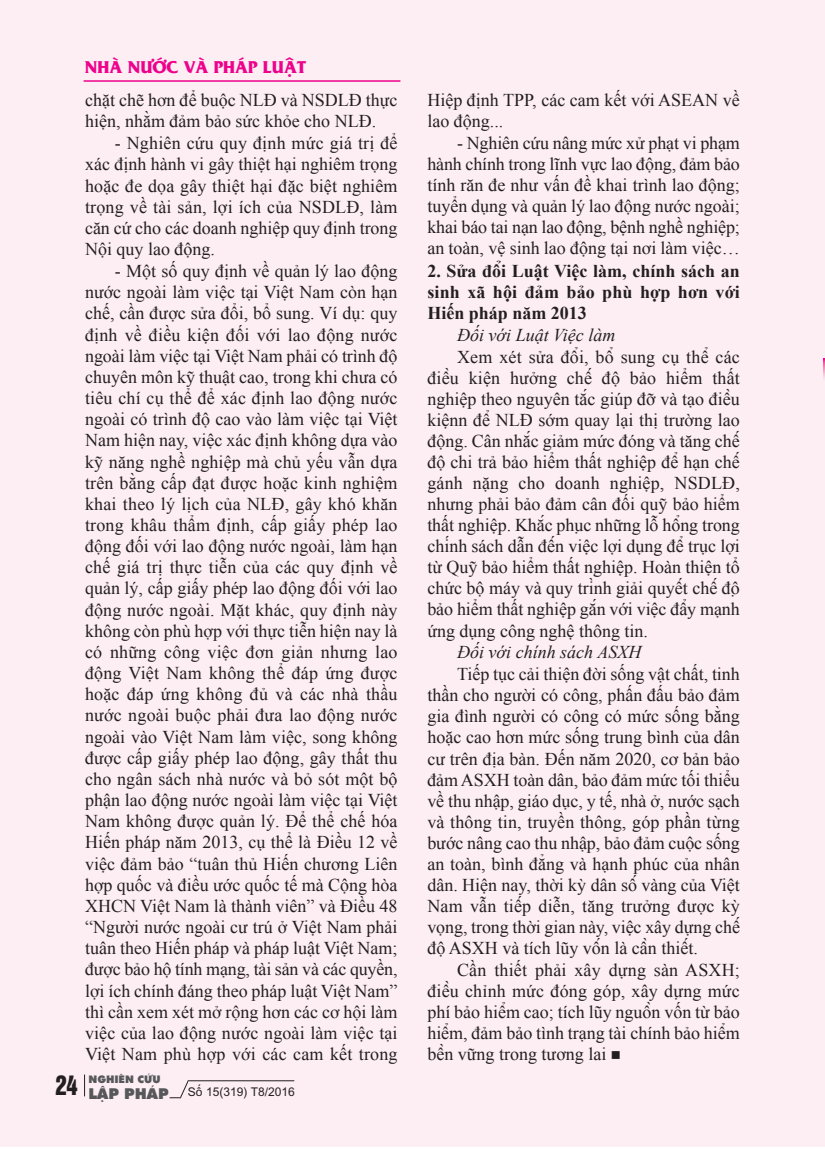
<style>
.page{position:relative;width:825px;height:1149px;background:#fff}
.page>*{position:absolute;margin:0;border:0;box-sizing:border-box;transform-origin:0 0}
.t1{font:24.75px "Vn Helvet Ins H Medium";color:#231f20;scale:.91 1}
.t2{font:18px/21.1px "Times New Roman";color:#231f20}
.t3{font:700 18px/21px "Times New Roman";color:#231f20;text-align:justify}
.t4{font:italic 18px "Times New Roman";color:#231f20}
.t5{font:700 18px "France";color:#ed028c}
.t6{font:15px "Vn Futura Extra Black 2";color:#57585a}
.t7{font:12px "Vn Arial 2";color:#231f20}
.t8{font:10.5px "Vn Futura Extra Black 2";color:#57585a}
</style>
<div class="page">
<div style="left:1px;top:0;width:824px;height:1146px;background:#fdeef4"></div>
<svg style="left:823px;top:359px;width:2px;height:20px"></svg>
<svg style="left:170px;top:1080px;width:19px;height:18px"></svg>
<hr style="left:188px;top:1079px;width:106px;height:1px;background:#231f20">
<svg style="left:84px;top:1074px;width:1px;height:21px"></svg>
<hr style="left:84px;top:80px;width:316px;height:2px;background:#ed028c">
<p class="t5" style="left:85px;top:61px;width:223px">NHAÂNÛÚÁC VAÂPHAÁP LUÊÅT</p>
<p class="t2" style="left:85px;top:89px;width:314px">chặt chẽ hơn để buộc NLĐ và NSDLĐ thực hiện, nhằm đảm bảo sức khỏe cho NLĐ.</p>
<p class="t2" style="left:85px;top:133px;width:314px;text-align:justify;text-indent:30px">- Nghiên cứu quy định mức giá trị để xác định hành vi gây thiệt hại nghiêm trọng hoặc đe dọa gây thiệt hại đặc biệt nghiêm trọng về tài sản, lợi ích của NSDLĐ, làm căn cứ cho các doanh nghiệp quy định trong Nội quy lao động.</p>
<p class="t2" style="left:85px;top:260px;width:314px;text-align:justify;text-indent:30px">- Một số quy định về quản lý lao động nước ngoài làm việc tại Việt Nam còn hạn chế, cần được sửa đổi, bổ sung. Ví dụ: quy định về điều kiện đối với lao động nước ngoài làm việc tại Việt Nam phải có trình độ chuyên môn kỹ thuật cao, trong khi chưa có tiêu chí cụ thể để xác định lao động nước ngoài có trình độ cao vào làm việc tại Việt Nam hiện nay, việc xác định không dựa vào kỹ năng nghề nghiệp mà chủ yếu vẫn dựa trên bằng cấp đạt được hoặc kinh nghiệm khai theo lý lịch của NLĐ, gây khó khăn trong khâu thẩm định, cấp giấy phép lao động đối với lao động nước ngoài, làm hạn chế giá trị thực tiễn của các quy định về quản lý, cấp giấy phép lao động đối với lao động nước ngoài. Mặt khác, quy định này không còn phù hợp với thực tiễn hiện nay là có những công việc đơn giản nhưng lao động Việt Nam không thể đáp ứng được hoặc đáp ứng không đủ và các nhà thầu nước ngoài buộc phải đưa lao động nước ngoài vào Việt Nam làm việc, song không được cấp giấy phép lao động, gây thất thu cho ngân sách nhà nước và bỏ sót một bộ phận lao động nước ngoài làm việc tại Việt Nam không được quản lý. Để thể chế hóa Hiến pháp năm 2013, cụ thể là Điều 12 về việc đảm bảo “tuân thủ Hiến chương Liên hợp quốc và điều ước quốc tế mà Cộng hòa XHCN Việt Nam là thành viên” và Điều 48 “Người nước ngoài cư trú ở Việt Nam phải tuân theo Hiến pháp và pháp luật Việt Nam; được bảo hộ tính mạng, tài sản và các quyền, lợi ích chính đáng theo pháp luật Việt Nam” thì cần xem xét mở rộng hơn các cơ hội làm việc của lao động nước ngoài làm việc tại Việt Nam phù hợp với các cam kết trong</p>
<h1 class="t1" style="left:55px;top:1074px;width:26px">24</h1>
<p class="t8" style="left:88px;top:1072px;width:74px">NGHIÏN CÛÁU</p>
<p class="t6" style="left:88px;top:1084px;width:82px">LÊÅP PHAÁP</p>
<p class="t7" style="left:188px;top:1084px;width:108px">Söë 15(319) T8/2016</p>
<p class="t2" style="left:427px;top:89px;width:314px">Hiệp định TPP, các cam kết với ASEAN về lao động...</p>
<p class="t2" style="left:427px;top:132px;width:314px;text-align:justify;text-indent:30px">- Nghiên cứu nâng mức xử phạt vi phạm hành chính trong lĩnh vực lao động, đảm bảo tính răn đe như vấn đề khai trình lao động; tuyển dụng và quản lý lao động nước ngoài; khai báo tai nạn lao động, bệnh nghề nghiệp; an toàn, vệ sinh lao động tại nơi làm việc…</p>
<p class="t3" style="left:427px;top:260px;width:314px">2. Sửa đổi Luật Việc làm, chính sách an sinh xã hội đảm bảo phù hợp hơn với hiến pháp năm 2013</p>
<p class="t4" style="left:457px;top:325px;width:160px">Đối với Luật Việc làm</p>
<p class="t2" style="left:427px;top:346px;width:322px;text-indent:30px">Xem xét sửa đổi, bổ sung cụ thể các điều kiện hưởng chế độ bảo hiểm thất nghiệp theo nguyên tắc giúp đỡ và tạo điều kiệnn để NLĐ sớm quay lại thị trường lao động. Cân nhắc giảm mức đóng và tăng chế độ chi trả bảo hiểm thất nghiệp đểhạn chế gánh nặng cho doanh nghiệp, NSDLĐ, nhưng phải bảo đảm cân đối quỹ bảo hiểm thất nghiệp. Khăć phuc̣ những lỗhôn̉ g trong chính sách dẫn đến việc lợi dụng đểtrục lợi từ Quỹ bảo hiểm thất nghiệp. Hoàn thiện tổ chức bộ máy và quy trình giải quyết chếđộ bảo hiểm thất nghiệp găń với việc đâỷ mạnh ứng dụng công nghệ thông tin.</p>
<p class="t4" style="left:457px;top:642px;width:186px">Đối với chính sách ASXH</p>
<p class="t2" style="left:427px;top:663px;width:318px;text-indent:30px">Tiếp tục cải thiện đời sống vật chất, tinh thần cho người có công, phấn đấu bảo đảm gia đình người có công có mức sống bằng hoặc cao hơn mức sống trung bình của dân cư trên địa bàn. Ðến năm 2020, cơ bản bảo đảm ASXH toàn dân, bảo đảm mức tối thiểu về thu nhập, giáo dục, y tế, nhà ở, nước sạch và thông tin, truyền thông, góp phần từng bước nâng cao thu nhập, bảo đảm cuộc sống an toàn, bình đẳng và hạnh phúc của nhân dân. Hiện nay, thời kỳ dân sốvàng của Việt Nam vẫn tiếp diễn, tăng trưởng được kỳ vọng, trong thời gian này, việc xây dựng chế độ ASXH và tích lũy vốn là cần thiết.</p>
<p class="t2" style="left:427px;top:958px;width:314px;text-align:justify;text-indent:30px">Cần thiết phải xây dựng sàn ASXH; điều chỉnh mức đóng góp, xây dựng mức phí bảo hiểm cao; tích lũy nguồn vốn từ bảo hiêm̉ , đảm bảo tình trạng tài chính bảo hiêm̉ bền vững trong tương lai ■</p>
</div>
